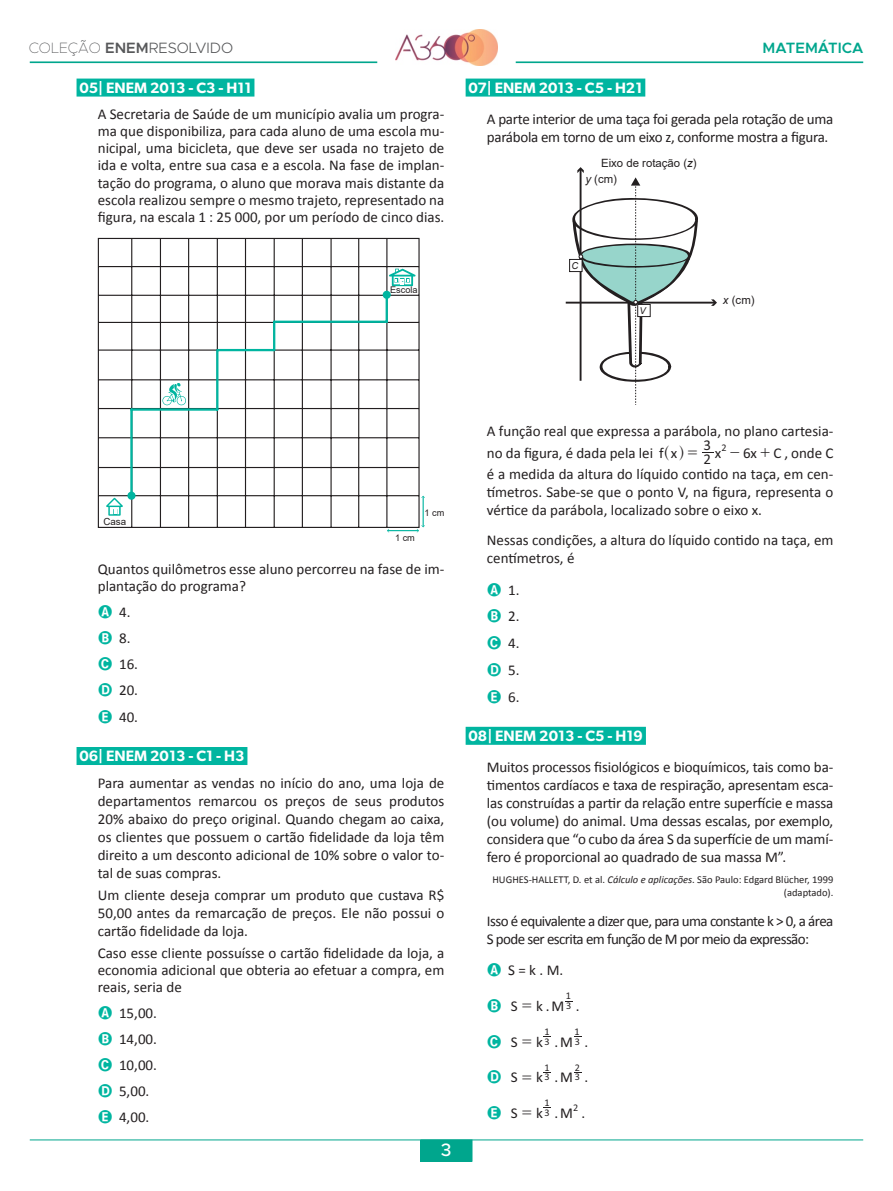
<style>
.page{position:relative;width:893px;height:1191px;background:#fff}
.page>*{position:absolute;margin:0;border:0;box-sizing:border-box;transform-origin:0 0}
.t1{font:500 18px "Metropolis";color:#fff}
.t2{font:15px/18px "Calibri";color:#231f20}
.t3{font:15px/30.8px "Calibri";letter-spacing:-.02em;color:#231f20}
.t4{font:15px/18px "Calibri";letter-spacing:-.04em;color:#231f20}
.t5{font:300 15px "Metropolis";color:#57585a}
.t6{font:600 15px "Metropolis";color:#00a68d}
.t7{font:15px "MM Greek";color:#231f20}
.t8{font:14.25px "MM Variable A";color:#231f20;scale:1.05 1}
.t9{font:11.4px "Arial";color:#231f20}
.t10{font:10.5px/12.6px "Calibri";color:#231f20;text-align:right}
.t11{font:10.2px "Calibri";color:#231f20}
.t12{font:9.75px "Arial";color:#231f20}
.t13{font:italic 9.45px "Arial";color:#231f20}
.t14{font:9.15px "Arial";color:#231f20}
.s1{font-weight:100}
.s2{font-weight:600}
.s3{font-family:"Gibson";font-weight:600;color:#fff}
.s4{font-style:italic}
.s5{font-family:"Bundesbahn Pi One";color:#00b5a0}
.s6{font-family:"MM Greek";font-size:15px}
.s7{font-family:"MM Greek"}
.s8{font-size:10.2px}
</style>
<div class="page">
<hr style="left:30px;top:62px;width:347px;height:1px;background:#00a68d">
<hr style="left:516px;top:62px;width:347px;height:1px;background:#00a68d">
<img style="left:396px;top:30px;width:101px;height:36px">
<div style="left:421px;top:1140px;width:51px;height:21px;background:#00a68d"></div>
<hr style="left:30px;top:1139px;width:833px;height:1px;background:#00a68d">
<div style="left:77px;top:79px;width:177px;height:18px;background:#00b5a0"></div>
<div style="left:77px;top:747px;width:170px;height:18px;background:#00b5a0"></div>
<svg style="left:98px;top:238px;width:322px;height:290px"></svg>
<hr style="left:130px;top:409px;width:3px;height:87px;background:#00b5a0">
<hr style="left:131px;top:408px;width:86px;height:3px;background:#00b5a0">
<hr style="left:216px;top:350px;width:2px;height:59px;background:#00b5a0">
<hr style="left:218px;top:349px;width:56px;height:2px;background:#00b5a0">
<hr style="left:273px;top:322px;width:2px;height:28px;background:#00b5a0">
<hr style="left:274px;top:321px;width:113px;height:2px;background:#00b5a0">
<hr style="left:386px;top:295px;width:2px;height:27px;background:#00b5a0">
<hr style="left:423px;top:496px;width:1px;height:31px;background:#00b5a0">
<hr style="left:387px;top:530px;width:32px;height:1px;background:#00b5a0">
<svg style="left:417px;top:525px;width:8px;height:7px"></svg>
<svg style="left:106px;top:498px;width:17px;height:18px"></svg>
<svg style="left:389px;top:269px;width:27px;height:17px"></svg>
<svg style="left:162px;top:383px;width:24px;height:22px"></svg>
<div style="left:383px;top:291px;width:8px;height:8px;background:#00b5a0;border-radius:50%"></div>
<svg style="left:127px;top:491px;width:9px;height:9px"></svg>
<div style="left:466px;top:79px;width:179px;height:18px;background:#00b5a0"></div>
<div style="left:466px;top:727px;width:180px;height:18px;background:#00b5a0"></div>
<hr style="left:566px;top:302px;width:149px;height:1px;background:#231f20">
<svg style="left:711px;top:299px;width:6px;height:7px"></svg>
<svg style="left:572px;top:167px;width:126px;height:238px"></svg>
<div style="left:638px;top:304px;width:12px;height:12px;background:#fff"></div>
<div style="left:637px;top:304px;width:14px;height:13px;border:1px solid #231f20"></div>
<div style="left:570px;top:259px;width:12px;height:12px;background:#fff"></div>
<div style="left:569px;top:259px;width:14px;height:13px;border:1px solid #231f20"></div>
<p class="t5" style="left:29px;top:38px;width:206px"><span class="s1">COLEÇÃO</span> <span class="s2">ENEM</span>RESOLVIDO</p>
<p class="t6" style="left:763px;top:38px;width:102px">MATEMÁTICA</p>
<p class="t2" style="left:98px;top:75px;width:348px;line-height:25.8px;text-indent:-18px"><span class="s3">05| ENEM 2013 - C3 - H11<br></span>A Secretaria de Saúde de um município avalia um progra-</p>
<p class="t2" style="left:98px;top:122px;width:348px;line-height:17.2px;text-align:justify">ma que disponibiliza, para cada aluno de uma escola mu&shy;nicipal, uma bicicleta, que deve ser usada no trajeto de ida e volta, entre sua casa e a escola. Na fase de implan&shy;tação do programa, o aluno que morava mais distante da escola realizou sempre o mesmo trajeto, representado na figura, na escala 1 : 25 000, por um período de cinco dias.</p>
<p class="t14" style="left:390px;top:284px;width:29px">Escola</p>
<p class="t3" style="left:487px;top:72px;width:348px;text-indent:-18px"><span class="s3">07| ENEM 2013 - C5 - H21<br></span>A parte interior de uma taça foi gerada pela rotação de uma</p>
<p class="t3" style="left:487px;top:121px;width:343px">parábola em torno de um eixo z, conforme mostra a figura.</p>
<p class="t9" style="left:601px;top:155px;width:97px">Eixo de rotação (<span class="s4">z</span>)</p>
<p class="t9" style="left:585px;top:171px;width:33px"><span class="s4">y</span> (cm)</p>
<p class="t13" style="left:571px;top:260px;width:8px">C</p>
<p class="t13" style="left:640px;top:305px;width:8px">V</p>
<p class="t9" style="left:723px;top:292px;width:33px"><span class="s4">x</span> (cm)</p>
<p class="t12" style="left:104px;top:515px;width:24px">Casa</p>
<p class="t14" style="left:395px;top:531px;width:21px">1 cm</p>
<p class="t14" style="left:424px;top:506px;width:21px">1 cm</p>
<p class="t2" style="left:98px;top:560px;width:348px;line-height:17.2px">Quantos quilômetros esse aluno percorreu na fase de im&shy;plantação do programa?</p>
<p class="t2" style="left:98px;top:599px;width:42px;line-height:26.1px"><span class="s5">A</span> 4.<br><span class="s5">B</span> 8.<br><span class="s5">C</span> 16.<br><span class="s5">D</span> 20.<br><span class="s5">E</span> 40.</p>
<p class="t2" style="left:98px;top:743px;width:348px;line-height:26.5px;text-indent:-18px"><span class="s3">06| ENEM 2013 - C1 - H3<br></span>Para aumentar as vendas no início do ano, uma loja de</p>
<p class="t2" style="left:98px;top:792px;width:348px;text-align:justify">departamentos remarcou os preços de seus produtos 20% abaixo do preço original. Quando chegam ao caixa, os clientes que possuem o cartão fidelidade da loja têm direito a um desconto adicional de 10% sobre o valor to&shy;tal de suas compras.</p>
<p class="t2" style="left:98px;top:886px;width:348px;text-align:justify">Um cliente deseja comprar um produto que custava R$ 50,00 antes da remarcação de preços. Ele não possui o cartão fidelidade da loja.</p>
<p class="t2" style="left:98px;top:944px;width:348px;line-height:17.2px;text-align:justify">Caso esse cliente possuísse o cartão fidelidade da loja, a economia adicional que obteria ao efetuar a compra, em reais, seria de</p>
<p class="t2" style="left:98px;top:1000px;width:61px;line-height:26.1px"><span class="s5">A</span> 15,00.<br><span class="s5">B</span> 14,00.<br><span class="s5">C</span> 10,00.<br><span class="s5">D</span> 5,00.<br><span class="s5">E</span> 4,00.</p>
<p class="t1" style="left:441px;top:1138px;width:12px">3</p>
<p class="t2" style="left:487px;top:420px;width:348px;line-height:22px">A função real que expressa a parábola, no plano cartesia&shy;no da figura, é dada pela lei f x</p>
<p class="t2" style="left:703px;top:436px;width:9px">3</p>
<p class="t11" style="left:721px;top:441px;width:7px">2</p>
<p class="t8" style="left:664px;top:444px;width:33px">^ h<span class="s6">=</span></p>
<p class="t2" style="left:487px;top:442px;width:348px;line-height:21px;text-align:right"><span class="s7">- +</span> , onde C<br>é a medida da altura do líquido contido na taça, em cen-</p>
<p class="t2" style="left:487px;top:483px;width:348px">tímetros. Sabe-se que o ponto V, na figura, representa o vértice da parábola, localizado sobre o eixo x.</p>
<p class="t2" style="left:487px;top:531px;width:348px">Nessas condições, a altura do líquido contido na taça, em centímetros, é</p>
<p class="t2" style="left:487px;top:576px;width:34px;line-height:26.8px;text-align:justify"><span class="s5">A</span> 1.<br><span class="s5">B</span> 2.<br><span class="s5">C</span> 4.<br><span class="s5">D</span> 5.<br><span class="s5">E</span> 6.</p>
<p class="t2" style="left:487px;top:720px;width:348px;line-height:30.8px;text-indent:-18px"><span class="s3">08| ENEM 2013 - C5 - H19<br></span>Muitos processos fisiológicos e bioquímicos, tais como ba-</p>
<p class="t2" style="left:487px;top:776px;width:348px;text-align:justify">timentos cardíacos e taxa de respiração, apresentam esca&shy;las construídas a partir da relação entre superfície e massa (ou volume) do animal. Uma dessas escalas, por exemplo, considera que “o cubo da área S da superfície de um mamí&shy;fero é proporcional ao quadrado de sua massa M”.</p>
<p class="t10" style="left:492px;top:873px;width:343px">HUGHES-HALLETT, D. et al. <span class="s4">Cálculo e aplicações</span>. São Paulo: Edgard Blücher, 1999 (adaptado).</p>
<p class="t4" style="left:487px;top:912px;width:348px">Isso é equivalente a dizer que, para uma constante k &gt; 0, a área<br>S pode ser escrita em função de M por meio da expressão:</p>
<p class="t2" style="left:487px;top:961px;width:78px"><span class="s5">A</span> S = k . M.</p>
<p class="t2" style="left:487px;top:997px;width:94px"><span class="s5">B</span> S k.M<span class="s8">3</span> .</p>
<p class="t2" style="left:715px;top:444px;width:8px">x</p>
<p class="t2" style="left:743px;top:444px;width:40px">6x C</p>
<p class="t2" style="left:703px;top:450px;width:9px">2</p>
<p class="t11" style="left:566px;top:989px;width:7px">1</p>
<p class="t7" style="left:522px;top:998px;width:12px">=</p>
<p class="t2" style="left:487px;top:1032px;width:88px"><span class="s5">C</span> S k<span class="s8">3</span> .M</p>
<p class="t11" style="left:544px;top:1025px;width:7px">1</p>
<p class="t11" style="left:574px;top:1025px;width:7px">1</p>
<p class="t11" style="left:575px;top:1034px;width:7px">3</p>
<p class="t7" style="left:522px;top:1033px;width:12px">=</p>
<p class="t2" style="left:584px;top:1032px;width:5px">.</p>
<p class="t11" style="left:575px;top:1060px;width:7px">2</p>
<p class="t11" style="left:544px;top:1060px;width:7px">1</p>
<p class="t2" style="left:487px;top:1068px;width:88px"><span class="s5">D</span> S k<span class="s8">3</span> .M</p>
<p class="t11" style="left:575px;top:1070px;width:7px">3</p>
<p class="t7" style="left:522px;top:1069px;width:12px">=</p>
<p class="t2" style="left:584px;top:1068px;width:5px">.</p>
<p class="t11" style="left:544px;top:1096px;width:7px">1</p>
<p class="t11" style="left:573px;top:1101px;width:7px">2</p>
<p class="t2" style="left:487px;top:1104px;width:88px"><span class="s5">E</span> S k<span class="s8">3</span> .M</p>
<p class="t7" style="left:522px;top:1104px;width:12px">=</p>
<p class="t2" style="left:581px;top:1104px;width:5px">.</p>
</div>
